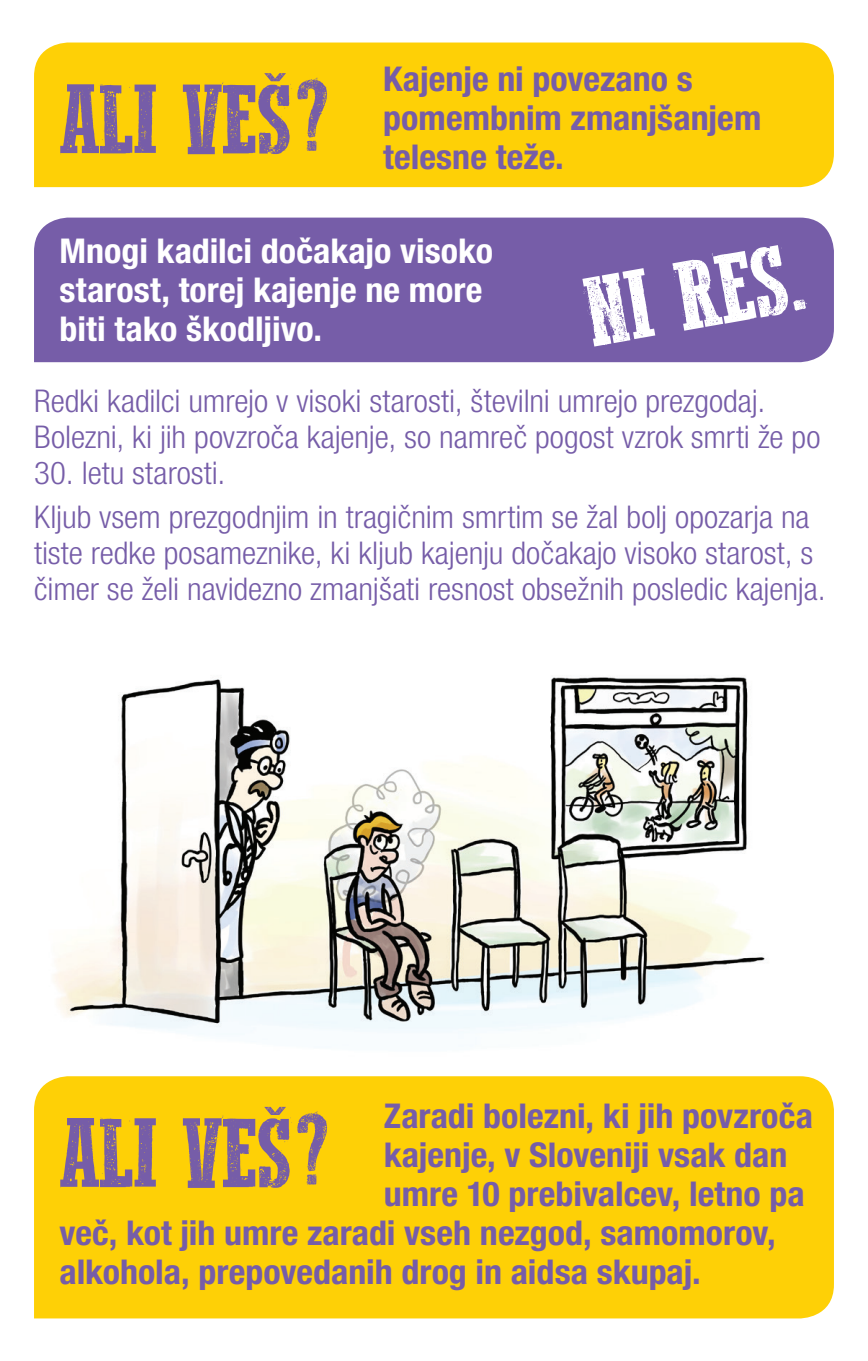
<style>
.page{position:relative;width:868px;height:1361px;background:#fff}
.page>*{position:absolute;margin:0;border:0;box-sizing:border-box;transform-origin:0 0}
.t1{font:102px "Western Bang Bang";letter-spacing:-.015em;color:#765da8}
.t2{font:102px "Western Bang Bang";color:#fff}
.t3{font:700 condensed 34.2px/39px "Helvetica Neue LT Pro";color:#765da8;scale:1.05 1}
.t4{font:700 condensed 34.2px/39px "Helvetica Neue LT Pro";color:#fff;scale:1.05 1}
.t5{font:300 condensed 31.2px/36px "Helvetica Neue LT Pro";color:#765da8;scale:1.05 1}
</style>
<div class="page">
<img style="left:54px;top:677px;width:711px;height:358px">
<div style="left:34px;top:43px;width:799px;height:144px;background:#fed006"></div>
<div style="left:34px;top:1076px;width:799px;height:242px;background:#fed006"></div>
<div style="left:34px;top:218px;width:799px;height:144px;background:#765da8"></div>
<svg style="left:264px;top:1107px;width:22px;height:8px"></svg>
<svg style="left:264px;top:73px;width:22px;height:8px"></svg>
<p class="t1" style="left:60px;top:68px;width:286px">ALI VES?</p>
<p class="t3" style="left:383px;top:59px;width:361px">Kajenje ni povezano s pomembnim zmanjšanjem telesne teže.</p>
<p class="t4" style="left:60px;top:231px;width:414px">Mnogi kadilci dočakajo visoko starost, torej kajenje ne more biti tako škodljivo.</p>
<p class="t2" style="left:578px;top:262px;width:224px;rotate:-10deg">NI RES.</p>
<p class="t5" style="left:34px;top:382px;width:750px">Redki kadilci umrejo v visoki starosti, številni umrejo prezgodaj.<br>Bolezni, ki jih povzroča kajenje, so namreč pogost vzrok smrti že po</p>
<p class="t5" style="left:34px;top:450px;width:740px;line-height:44.4px">30. letu starosti.<br>Kljub vsem prezgodnjim in tragičnim smrtim se žal bolj opozarja na</p>
<p class="t5" style="left:34px;top:535px;width:755px">tiste redke posameznike, ki kljub kajenju dočakajo visoko starost, s čimer se želi navidezno zmanjšati resnost obsežnih posledic kajenja.</p>
<p class="t3" style="left:384px;top:1095px;width:410px">Zaradi bolezni, ki jih povzroča</p>
<p class="t3" style="left:384px;top:1134px;width:386px">kajenje, v Sloveniji vsak dan</p>
<p class="t3" style="left:384px;top:1173px;width:402px">umre 10 prebivalcev, letno pa</p>
<p class="t3" style="left:60px;top:1212px;width:683px">več, kot jih umre zaradi vseh nezgod, samomorov,</p>
<p class="t3" style="left:60px;top:1251px;width:612px">alkohola, prepovedanih drog in aidsa skupaj.</p>
<p class="t1" style="left:60px;top:1101px;width:286px">ALI VES?</p>
</div>
